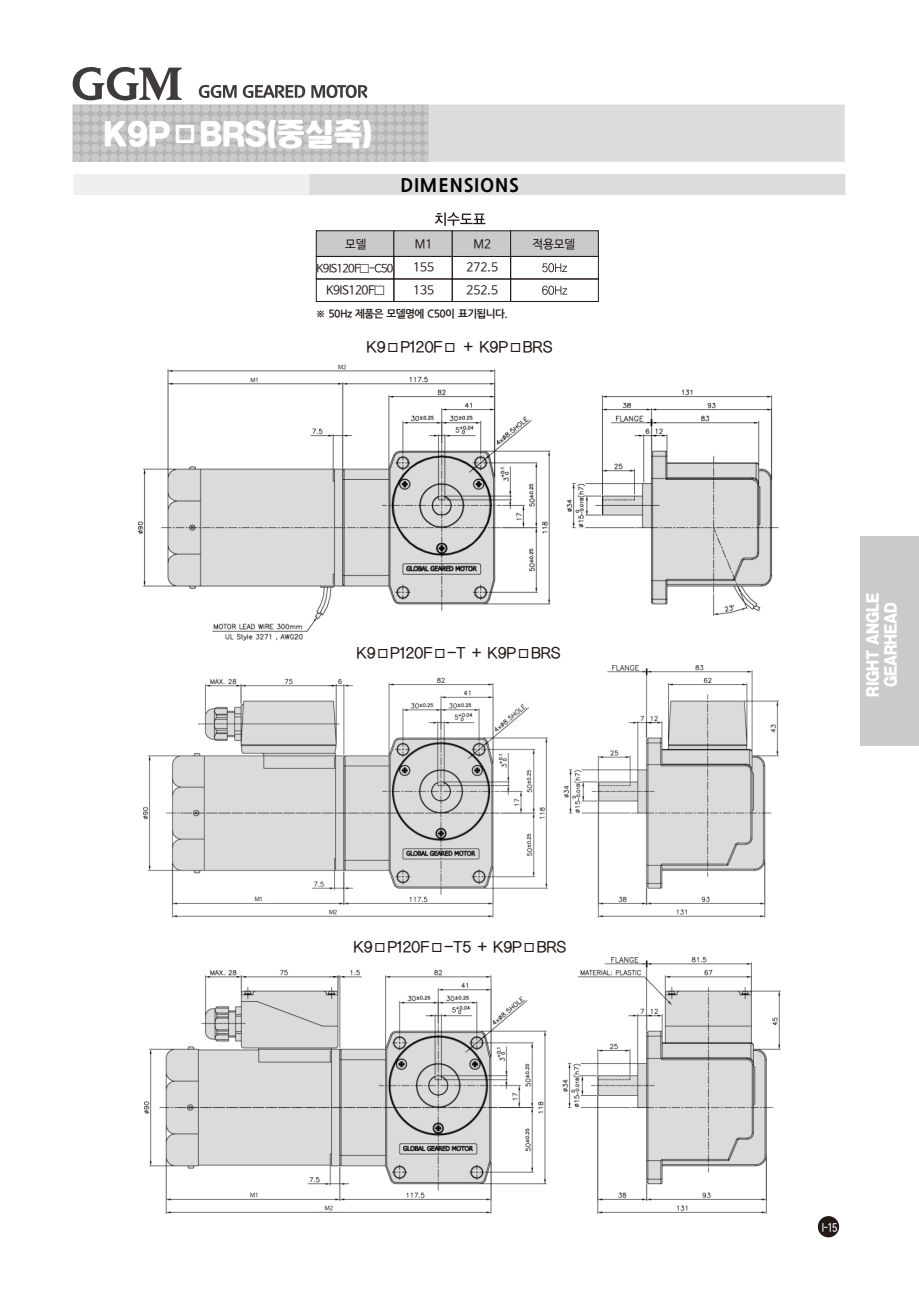
<style>
.page{position:relative;width:919px;height:1289px;background:#fff}
.page>*{position:absolute;margin:0;border:0;box-sizing:border-box;transform-origin:0 0}
.t1{font:30px "Korean DGH R";letter-spacing:-.02em;color:#fff}
.t2{font:800 18px "Nanum Gothic";letter-spacing:.055em;color:#050101}
.t3{font:15px "Korean NGD B";letter-spacing:-.015em;color:#231916}
.t4{font:14.85px/18px "Korean DGH R";letter-spacing:-.02em;color:#fff;text-align:center;scale:.93 1}
.t5{font:12px/23.1px "Nanum Barun Gothic";color:#231916}
.t6{font:12px "Nanum Barun Gothic";letter-spacing:-.045em;color:#231916}
.t7{font:12px "Se N CB";color:#fff;scale:.92 1}
.t8{font:11.25px "Nanum Barun Gothic";letter-spacing:-.065em;color:#231916}
.t9{font:700 10.5px "Nanum Gothic";letter-spacing:-.055em;color:#231916}
.t10{font:5.85px "Nanum Barun Gothic";letter-spacing:-.045em;color:#231916}
</style>
<div class="page">
<svg style="left:73px;top:174px;width:772px;height:21px"></svg>
<svg style="left:72px;top:67px;width:772px;height:95px"></svg>
<div style="left:860px;top:535px;width:58px;height:210px;background:#c9cacb"></div>
<div style="left:316px;top:256px;width:78px;height:23px;border:1px solid #231916"></div>
<div style="left:393px;top:256px;width:59px;height:23px;border:1px solid #231916"></div>
<div style="left:510px;top:256px;width:88px;height:23px;border:1px solid #231916"></div>
<svg style="left:542px;top:263px;width:25px;height:9px"></svg>
<svg style="left:542px;top:285px;width:25px;height:10px"></svg>
<svg style="left:316px;top:212px;width:282px;height:45px"></svg>
<div style="left:452px;top:256px;width:58px;height:23px;border:1px solid #231916"></div>
<div style="left:452px;top:279px;width:58px;height:23px;border:1px solid #231916"></div>
<img style="left:139px;top:369px;width:639px;height:271px">
<img style="left:143px;top:665px;width:635px;height:252px">
<img style="left:144px;top:957px;width:636px;height:256px">
<div style="left:240px;top:375px;width:27px;height:8px;background:#fff"></div>
<div style="left:328px;top:362px;width:26px;height:8px;background:#fff"></div>
<div style="left:245px;top:894px;width:26px;height:8px;background:#fff"></div>
<div style="left:319px;top:907px;width:26px;height:8px;background:#fff"></div>
<div style="left:240px;top:1190px;width:27px;height:7px;background:#fff"></div>
<div style="left:315px;top:1203px;width:26px;height:7px;background:#fff"></div>
<div style="left:817px;top:1215px;width:22px;height:22px;background:#231916;border-radius:50%"></div>
<h1 class="t1" style="left:103px;top:119px;width:270px">K9P□BRS(중실축)</h1>
<p class="t2" style="left:400px;top:176px;width:120px">DIMENSIONS</p>
<p class="t5" style="left:345px;top:233px;width:23px">모델</p>
<p class="t8" style="left:316px;top:262px;width:78px">K9IS120F□-C50</p>
<p class="t6" style="left:326px;top:283px;width:60px">K9IS120F□</p>
<p class="t5" style="left:413px;top:233px;width:22px">M1<br>155<br>135</p>
<p class="t5" style="left:473px;top:233px;width:19px">M2</p>
<p class="t5" style="left:532px;top:233px;width:44px">적용모델</p>
<p class="t5" style="left:466px;top:256px;width:33px">272.5<br>252.5</p>
<p class="t9" style="left:316px;top:308px;width:193px">※ 50Hz 제품은 모델명에 C50이 표기됩니다.</p>
<p class="t10" style="left:250px;top:377px;width:10px">M1</p>
<p class="t10" style="left:338px;top:364px;width:10px">M2</p>
<p class="t3" style="left:366px;top:340px;width:187px">K9□P120F□ + K9P□BRS</p>
<p class="t3" style="left:356px;top:646px;width:206px">K9□P120F□-T + K9P□BRS</p>
<p class="t10" style="left:255px;top:896px;width:10px">M1</p>
<p class="t10" style="left:329px;top:909px;width:10px">M2</p>
<p class="t3" style="left:353px;top:939px;width:214px">K9□P120F□-T5 + K9P□BRS</p>
<p class="t10" style="left:250px;top:1191px;width:10px">M1</p>
<p class="t10" style="left:325px;top:1204px;width:10px">M2</p>
<p class="t4" style="left:863px;top:696px;width:113px;rotate:-90deg">RIGHT ANGLE<br>GEARHEAD</p>
<p class="t7" style="left:821px;top:1221px;width:19px">I-15</p>
</div>
